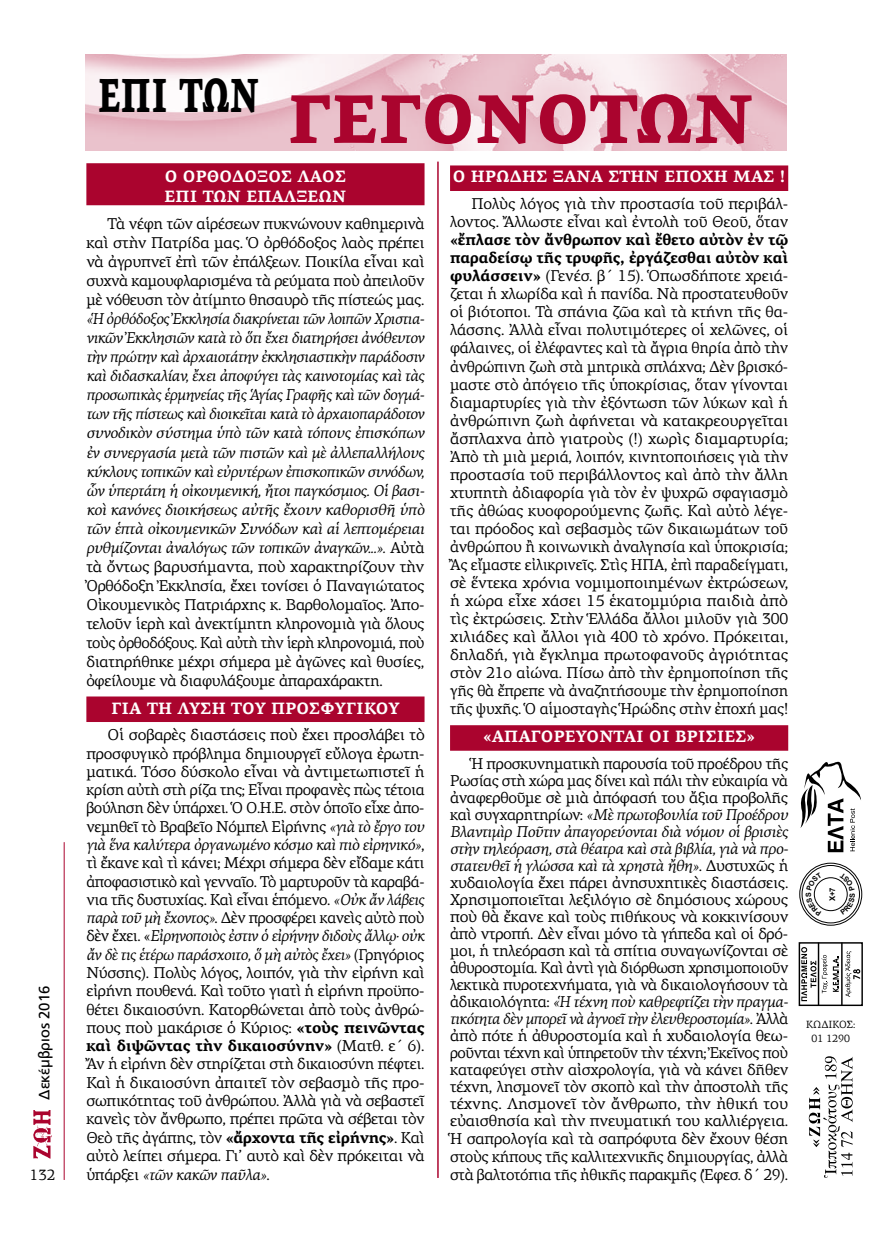
<style>
.page{position:relative;width:872px;height:1234px;background:#fff}
.page>*{position:absolute;margin:0;border:0;box-sizing:border-box;transform-origin:0 0}
.t1{font:900 69.15px "PF Agora Serif Pro";color:#aa042e}
.t2{font:900 48px "PF Agora Serif Pro";color:#000;scale:.7 1}
.t3{font:700 16.5px/19px "PF Agora Serif Pro";letter-spacing:.01em;color:#fff}
.t4{font:15.75px/18px "PF Agora Serif Pro";letter-spacing:-.02em;color:#000;text-align:justify}
.t5{font:italic 15.75px/19px "PF Agora Serif Pro";letter-spacing:-.02em;color:#000;text-align:justify}
.t6{font:15px "PF Catalog Poly";color:#000}
.t7{font:15px "PF Agora Serif Pro";color:#000}
.t8{font:10.5px/13.5px "PF Agora Serif Pro";color:#000;text-align:center}
.t9{font:700 7.8px "Arial";color:#000}
.s1{font-style:normal}
.s2{font-style:italic}
.s3{font-weight:700}
</style>
<div class="page">
<hr style="left:64px;top:842px;width:1px;height:337px;background:#aa042e">
<img style="left:33px;top:1110px;width:19px;height:48px">
<img style="left:85px;top:54px;width:702px;height:96px">
<div style="left:86px;top:163px;width:338px;height:42px;background:#aa042e"></div>
<div style="left:86px;top:696px;width:338px;height:25px;background:#aa042e"></div>
<div style="left:450px;top:165px;width:338px;height:26px;background:#aa042e"></div>
<div style="left:450px;top:725px;width:338px;height:25px;background:#aa042e"></div>
<hr style="left:437px;top:161px;width:2px;height:1016px;background:#aa042e">
<svg style="left:809px;top:1056px;width:43px;height:121px"></svg>
<svg style="left:800px;top:761px;width:61px;height:91px"></svg>
<svg style="left:833px;top:956px;width:5px;height:35px"></svg>
<div style="left:798px;top:941px;width:65px;height:64px;border:1px solid #000"></div>
<svg style="left:801px;top:946px;width:26px;height:54px"></svg>
<svg style="left:845px;top:951px;width:15px;height:45px"></svg>
<hr style="left:841px;top:942px;width:1px;height:63px;background:#000">
<hr style="left:817px;top:942px;width:2px;height:63px;background:#000">
<svg style="left:799px;top:862px;width:63px;height:63px"></svg>
<p class="t6" style="left:36px;top:1099px;width:116px;rotate:-90deg">Δεκέμβριος 2016</p>
<p class="t7" style="left:30px;top:1165px;width:27px">132</p>
<h2 class="t2" style="left:98px;top:65px;width:232px">ΕΠΙ ΤΩΝ</h2>
<h1 class="t1" style="left:288px;top:75px;width:467px">ΓΕΓΟΝΟΤΩΝ</h1>
<p class="t3" style="left:164px;top:168px;width:183px">Ο ΟΡΘΟΔΟΞΟΣ ΛΑΟΣ<br>ΕΠΙ ΤΩΝ ΕΠΑΛΞΕΩΝ</p>
<p class="t4" style="left:86px;top:214px;width:340px;line-height:19px;text-indent:21px">Τὰ νέφη τῶν αἱρέσεων πυκνώνουν καθημερινὰ καὶ στὴν Πατρίδα μας. Ὁ ὀρθόδοξος λαὸς πρέπει νὰ ἀγρυπνεῖ ἐπὶ τῶν ἐπάλξεων. Ποικίλα εἶναι καὶ συχνὰ καμουφλαρισμένα τὰ ρεύματα ποὺ ἀπειλοῦν μὲ νόθευση τὸν ἀτίμητο θησαυρὸ τῆς πίστεώς μας.</p>
<p class="t5" style="left:86px;top:309px;width:340px">«Ἡ ὀρθόδοξος Ἐκκλησία διακρίνεται τῶν λοιπῶν Χριστια&shy;νικῶν Ἐκκλησιῶν κατὰ τὸ ὅτι ἔχει διατηρήσει ἀνόθευτον τὴν πρώτην καὶ ἀρχαιοτάτην ἐκκλησιαστικὴν παράδοσιν καὶ διδασκαλίαν, ἔχει ἀποφύγει τὰς καινοτομίας καὶ τὰς προσωπικὰς ἑρμηνείας τῆς Ἁγίας Γραφῆς καὶ τῶν δογμά&shy;των τῆς πίστεως καὶ διοικεῖται κατὰ τὸ ἀρχαιοπαράδοτον συνοδικὸν σύστημα ὑπὸ τῶν κατὰ τόπους ἐπισκόπων ἐν συνεργασία μετὰ τῶν πιστῶν καὶ μὲ ἀλλεπαλλήλους κύκλους τοπικῶν καὶ εὐρυτέρων ἐπισκοπικῶν συνόδων, ὧν ὑπερτάτη ἡ οἰκουμενική, ἤτοι παγκόσμιος. Οἱ βασι&shy;κοὶ κανόνες διοικήσεως αὐτῆς ἔχουν καθορισθῆ ὑπὸ τῶν ἑπτὰ οἰκουμενικῶν Συνόδων καὶ αἱ λεπτομέρειαι ρυθμίζονται ἀναλόγως τῶν τοπικῶν ἀναγκῶν...». <span class="s1">Αὐτὰ τὰ ὄντως βαρυσήμαντα, ποὺ χαρακτηρίζουν τὴν Ὀρθόδοξη Ἐκκλησία, ἔχει τονίσει ὁ Παναγιώτατος Οἰκουμενικὸς Πατριάρχης κ. Βαρθολομαῖος. Ἀπο&shy;τελοῦν ἱερὴ καὶ ἀνεκτίμητη κληρονομιὰ γιὰ ὅλους τοὺς ὀρθοδόξους. Καὶ αὐτὴ τὴν ἱερὴ κληρονομιά, ποὺ διατηρήθηκε μέχρι σήμερα μὲ ἀγῶνες καὶ θυσίες, ὀφείλουμε νὰ διαφυλάξουμε ἀπαραχάρακτη.</span></p>
<p class="t3" style="left:111px;top:698px;width:290px">ΓΙΑ ΤΗ ΛΥΣΗ ΤΟΥ ΠΡΟΣΦΥΓΙΚΟΥ</p>
<p class="t4" style="left:86px;top:725px;width:340px;text-indent:21px">Οἱ σοβαρὲς διαστάσεις ποὺ ἔχει προσλάβει τὸ προσφυγικὸ πρόβλημα δημιουργεῖ εὔλογα ἐρωτη&shy;ματικά. Τόσο δύσκολο εἶναι νὰ ἀντιμετωπιστεῖ ἡ κρίση αὐτὴ στὴ ρίζα της; Εἶναι προφανὲς πὼς τέτοια βούληση δὲν ὑπάρχει. Ὁ Ο.Η.Ε. στὸν ὁποῖο εἶχε ἀπο&shy;νεμηθεῖ τὸ Βραβεῖο Νόμπελ Εἰρήνης <span class="s2">«γιὰ τὸ ἔργο του γιὰ ἕνα καλύτερα ὀργανωμένο κόσμο καὶ πιὸ εἰρηνικό»</span>, τὶ ἔκανε καὶ τὶ κάνει; Μέχρι σήμερα δὲν εἴδαμε κάτι ἀποφασιστικὸ καὶ γενναῖο. Τὸ μαρτυροῦν τὰ καραβά&shy;νια τῆς δυστυχίας. Καὶ εἶναι ἑπόμενο. <span class="s2">«Οὐκ ἄν λάβεις παρὰ τοῦ μὴ ἔχοντος»</span>. Δὲν προσφέρει κανεὶς αὐτὸ ποὺ δὲν ἔχει. «<span class="s2">Εἰρηνοποιὸς ἐστιν ὁ εἰρήνην διδοὺς ἄλλῳ· οὐκ ἄν δὲ τις ἑτέρω παράσχοιτο, ὅ μὴ αὐτὸς ἔχει»</span> (Γρηγόριος Νύσσης). Πολὺς λόγος, λοιπόν, γιὰ τὴν εἰρήνη καὶ εἰρήνη πουθενά. Καὶ τοῦτο γιατὶ ἡ εἰρήνη προϋπο&shy;θέτει δικαιοσύνη. Κατορθώνεται ἀπὸ τοὺς ἀνθρώ&shy;πους ποὺ μακάρισε ὁ Κύριος: <span class="s3">«τοὺς πεινῶντας καὶ διψῶντας τὴν δικαιοσύνην»</span> (Ματθ. ε΄ 6).<br>Ἄν ἡ εἰρήνη δὲν στηρίζεται στὴ δικαιοσύνη πέφτει.<br>Καὶ ἡ δικαιοσύνη ἀπαιτεῖ τὸν σεβασμὸ τῆς προ&shy;σωπικότητας τοῦ ἀνθρώπου. Ἀλλὰ γιὰ νὰ σεβαστεῖ κανεὶς τὸν ἄνθρωπο, πρέπει πρῶτα νὰ σέβεται τὸν Θεὸ τῆς ἀγάπης, τὸν <span class="s3">«ἄρχοντα τῆς εἰρήνης»</span>. Καὶ αὐτὸ λείπει σήμερα. Γι’ αυτὸ καὶ δὲν πρόκειται νὰ ὑπάρξει <span class="s2">«τῶν κακῶν παῦλα»</span>.</p>
<p class="t3" style="left:453px;top:168px;width:334px">Ο ΗΡΩΔΗΣ ΞΑΝΑ ΣΤΗΝ ΕΠΟΧΗ ΜΑΣ !</p>
<p class="t4" style="left:450px;top:195px;width:340px;text-align:right">Πολὺς λόγος γιὰ τὴν προστασία τοῦ περιβάλ&shy;λοντος. Ἄλλωστε εἶναι καὶ ἐντολὴ τοῦ Θεοῦ, ὅταν</p>
<p class="t4" style="left:450px;top:231px;width:340px"><span class="s3">«ἔπλασε τὸν ἄνθρωπον καὶ ἔθετο αὐτὸν ἐν τῷ παραδείσῳ τῆς τρυφῆς, ἐργάζεσθαι αὐτὸν καὶ φυλάσσειν»</span> (Γενέσ. β΄ 15). Ὁπωσδήποτε χρειά&shy;ζεται ἡ χλωρίδα καὶ ἡ πανίδα. Νὰ προστατευθοῦν οἱ βιότοποι. Τὰ σπάνια ζῶα καὶ τὰ κτήνη τῆς θα&shy;λάσσης. Ἀλλὰ εἶναι πολυτιμότερες οἱ χελῶνες, οἱ φάλαινες, οἱ ἐλέφαντες καὶ τὰ ἄγρια θηρία ἀπὸ τὴν ἀνθρώπινη ζωὴ στὰ μητρικὰ σπλάχνα; Δὲν βρισκό&shy;μαστε στὸ ἀπόγειο τῆς ὑποκρίσιας, ὅταν γίνονται διαμαρτυρίες γιὰ τὴν ἐξόντωση τῶν λύκων καὶ ἡ ἀνθρώπινη ζωὴ ἀφήνεται νὰ κατακρεουργεῖται ἄσπλαχνα ἀπὸ γιατροὺς (!) χωρὶς διαμαρτυρία; Ἀπὸ τὴ μιὰ μεριά, λοιπόν, κινητοποιήσεις γιὰ τὴν προστασία τοῦ περιβάλλοντος καὶ ἀπὸ τὴν ἄλλη χτυπητὴ ἀδιαφορία γιὰ τὸν ἐν ψυχρῶ σφαγιασμὸ τῆς ἀθώας κυοφορούμενης ζωῆς. Καὶ αὐτὸ λέγε&shy;ται πρόοδος καὶ σεβασμὸς τῶν δικαιωμάτων τοῦ ἀνθρώπου ἢ κοινωνικὴ ἀναλγησία καὶ ὑποκρισία; Ἂς εἴμαστε εἰλικρινεῖς. Στὶς ΗΠΑ, ἐπὶ παραδείγματι, σὲ ἕντεκα χρόνια νομιμοποιημένων ἐκτρώσεων, ἡ χώρα εἶχε χάσει 15 ἑκατομμύρια παιδιὰ ἀπὸ τὶς ἐκτρώσεις. Στὴν Ἑλλάδα ἄλλοι μιλοῦν γιὰ 300 χιλιάδες καὶ ἄλλοι γιὰ 400 τὸ χρόνο. Πρόκειται, δηλαδή, γιὰ ἔγκλημα πρωτοφανοῦς ἀγριότητας στὸν 21ο αἰώνα. Πίσω ἀπὸ τὴν ἐρημοποίηση τῆς γῆς θὰ ἔπρεπε νὰ ἀναζητήσουμε τὴν ἐρημοποίηση τῆς ψυχῆς. Ὁ αἱμοσταγὴς Ἡρώδης στὴν ἐποχή μας!</p>
<p class="t3" style="left:483px;top:727px;width:273px">«ΑΠΑΓΟΡΕΥΟΝΤΑΙ ΟΙ ΒΡΙΣΙΕΣ»</p>
<p class="t4" style="left:450px;top:754px;width:340px;line-height:17.1px;text-indent:21px">Ἡ προσκυνηματικὴ παρουσία τοῦ προέδρου τῆς Ρωσίας στὴ χώρα μας δίνει καὶ πάλι τὴν εὐκαιρία νὰ ἀναφερθοῦμε σὲ μιὰ ἀπόφασή του ἄξια προβολῆς καὶ συγχαρητηρίων: <span class="s2">«Μὲ πρωτοβουλία τοῦ Προέδρου Βλαντιμὶρ Ποῦτιν ἀπαγορεύονται διὰ νόμου οἱ βρισιὲς στὴν τηλεόραση, στὰ θέατρα καὶ στὰ βιβλία, γιὰ νὰ προ&shy;στατευθεῖ ἡ γλώσσα καὶ τὰ χρηστὰ ἤθη»</span>. Δυστυχῶς ἡ χυδαιολογία ἔχει πάρει ἀνησυχητικὲς διαστάσεις.<br>Χρησιμοποιεῖται λεξιλόγιο σὲ δημόσιους χώρους ποὺ θὰ ἔκανε καὶ τοὺς πιθήκους νὰ κοκκινίσουν ἀπὸ ντροπή. Δὲν εἶναι μόνο τὰ γήπεδα καὶ οἱ δρό&shy;μοι, ἡ τηλεόραση καὶ τὰ σπίτια συναγωνίζονται σὲ ἀθυροστομία. Καὶ ἀντὶ γιὰ διόρθωση χρησιμοποιοῦν λεκτικὰ πυροτεχνήματα, γιὰ νὰ δικαιολογήσουν τὰ ἀδικαιολόγητα: <span class="s2">«Ἡ τέχνη ποὺ καθρεφτίζει τὴν πραγμα&shy;τικότητα δὲν μπορεῖ νὰ ἀγνοεῖ τὴν ἐλευθεροστομία»</span>. Ἀλλὰ ἀπὸ πότε ἡ ἀθυροστομία καὶ ἡ χυδαιολογία θεω&shy;ροῦνται τέχνη καὶ ὑπηρετοῦν τὴν τέχνη; Ἐκεῖνος ποὺ καταφεύγει στὴν αἰσχρολογία, γιὰ νὰ κάνει δῆθεν τέχνη, λησμονεῖ τὸν σκοπὸ καὶ τὴν ἀποστολὴ τῆς τέχνης. Λησμονεῖ τὸν ἄνθρωπο, τὴν ἠθική του εὐαισθησία καὶ τὴν πνευματική του καλλιέργεια.<br>Ἡ σαπρολογία καὶ τὰ σαπρόφυτα δὲν ἔχουν θέση στοὺς κήπους τῆς καλλιτεχνικῆς δημιουργίας, ἀλλὰ στὰ βαλτοτόπια τῆς ἠθικῆς παρακμῆς (Ἐφεσ. δ΄ 29).</p>
<p class="t9" style="left:827px;top:901px;width:16px;rotate:-90deg">X+7</p>
<p class="t8" style="left:806px;top:1017px;width:51px">ΚΩΔΙΚΟΣ:<br>01 1290</p>
</div>
